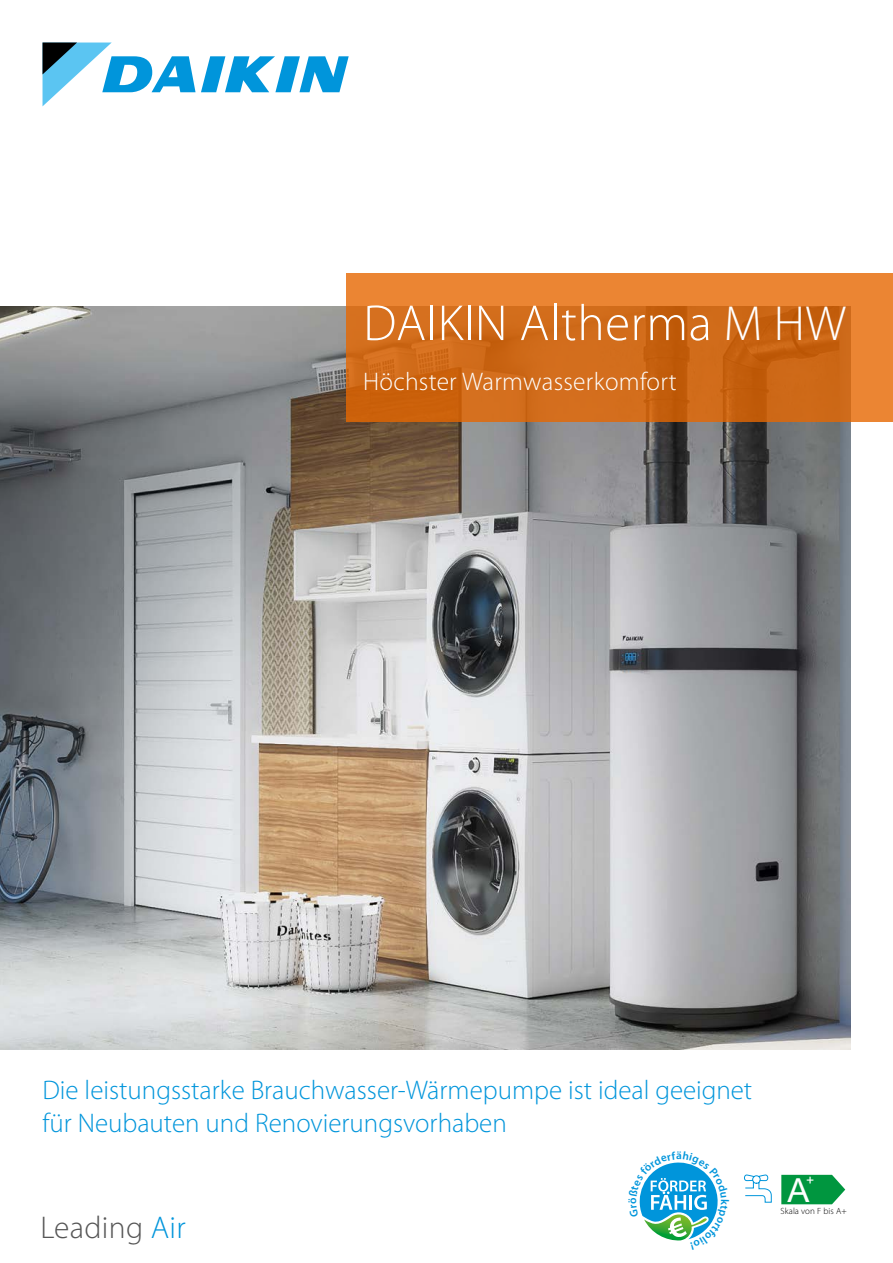
<style>
.page{position:relative;width:893px;height:1263px;background:#fff}
.page>*{position:absolute;margin:0;border:0;box-sizing:border-box;transform-origin:0 0}
.t1{font:300 51px "Myriad Pro";letter-spacing:.01em;color:#fff}
.t2{font:33px "Arial";color:#fff}
.t3{font:300 31.5px "Myriad Pro";letter-spacing:.01em;color:#565656}
.t4{font:300 27px/33px "Myriad Pro";color:#0095db}
.t5{font:300 25.5px "Myriad Pro";letter-spacing:.01em;color:#fff}
.t6{font:13.95px "Arial";color:#fff}
.t7{font:300 9px "Myriad Pro";letter-spacing:.01em;color:#000}
.s1{font-size:49.5px}
.s2{color:#0095db}
</style>
<div class="page">
<img style="left:0;top:307px;width:850px;height:743px">
<svg style="left:43px;top:43px;width:306px;height:63px"></svg>
<svg style="left:346px;top:274px;width:547px;height:148px;background:#d56f1e"></svg>
<svg style="left:781px;top:1175px;width:64px;height:29px;background:#1aa052"></svg>
<svg style="left:744px;top:1174px;width:28px;height:29px"></svg>
<svg style="left:639px;top:1162px;width:79px;height:79px"></svg>
<h1 class="t1" style="left:363px;top:292px;width:484px">DAIKIN Altherma <span class="s1">M HW</span></h1>
<p class="t5" style="left:363px;top:366px;width:315px">Höchster Warmwasserkomfort</p>
<p class="t4" style="left:43px;top:1073px;width:711px">Die leistungsstarke Brauchwasser-Wärmepumpe ist ideal geeignet für Neubauten und Renovierungsvorhaben</p>
<p class="t3" style="left:40px;top:1208px;width:147px">Leading <span class="s2">Air</span></p>
<p class="t6" style="left:806px;top:1170px;width:10px">+</p>
<p class="t7" style="left:780px;top:1205px;width:68px">Skala von F bis A+</p>
<p class="t2" style="left:787px;top:1168px;width:24px">A</p>
</div>
